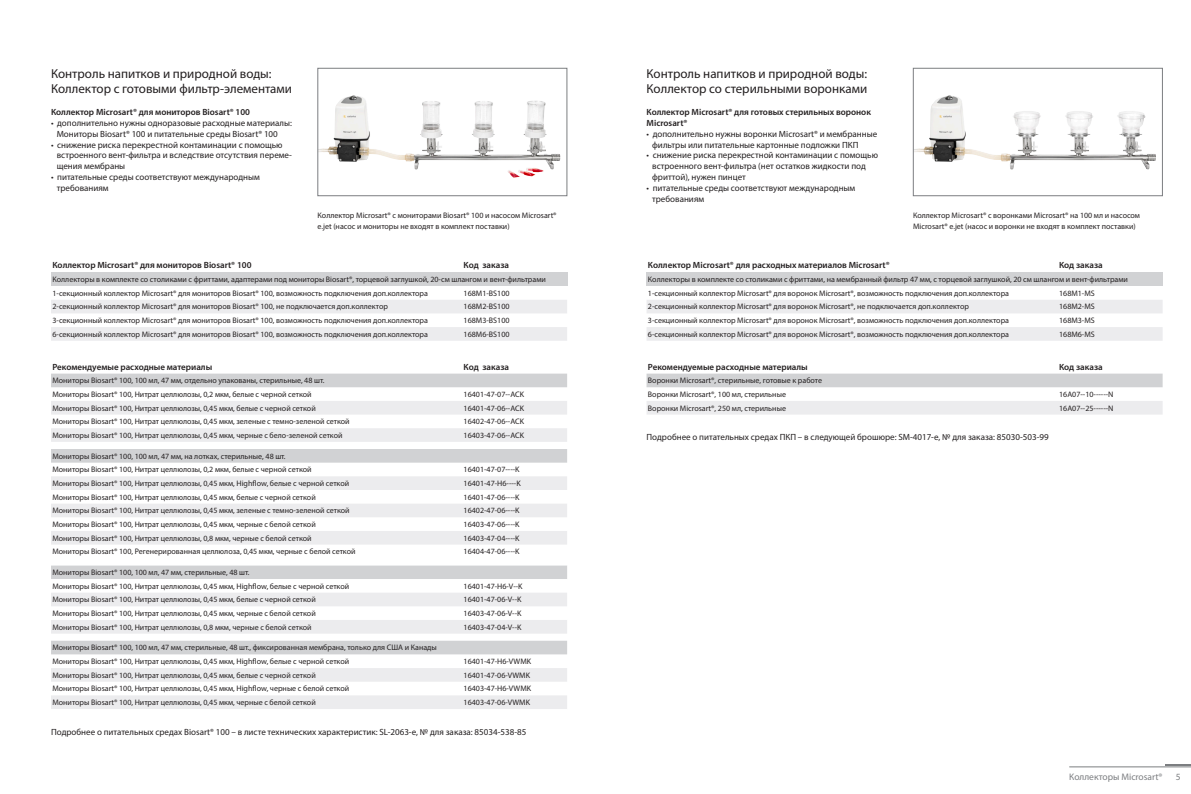
<style>
.page{position:relative;width:1191px;height:794px;background:#fff}
.page>*{position:absolute;margin:0;border:0;box-sizing:border-box;transform-origin:0 0}
.t1{font:13px/15px "Myriad Pro";color:#231f20}
.t2{font:9.5px "Myriad Pro";color:#7c7e81}
.t3{font:9px/10.8px "Myriad Pro";color:#231f20}
.t4{font:600 9px/10.8px "Myriad Pro";color:#231f20}
.t5{font:8px/13.7px "Myriad Pro";color:#231f20}
</style>
<div class="page">
<hr style="left:1165px;top:764px;width:26px;height:2px;background:#7c7e81">
<hr style="left:1069px;top:766px;width:122px;height:1px;background:#7c7e81">
<div style="left:51px;top:272px;width:516px;height:14px;background:#d1d2d4"></div>
<svg style="left:51px;top:300px;width:516px;height:41px"></svg>
<svg style="left:51px;top:373px;width:516px;height:15px;background:#d5d5d7"></svg>
<svg style="left:51px;top:401px;width:516px;height:308px;fill:#ececee"></svg>
<svg style="left:51px;top:442px;width:516px;height:123px"></svg>
<img style="left:319px;top:96px;width:96px;height:66px">
<div style="left:317px;top:68px;width:250px;height:128px;border:1px solid #7c7e81"></div>
<div style="left:646px;top:272px;width:516px;height:14px;background:#d1d2d4"></div>
<svg style="left:647px;top:300px;width:515px;height:41px"></svg>
<svg style="left:646px;top:373px;width:516px;height:14px;background:#d3d3d5"></svg>
<div style="left:647px;top:401px;width:515px;height:13px;background:#ececee"></div>
<img style="left:915px;top:96px;width:95px;height:66px">
<div style="left:913px;top:68px;width:249px;height:128px;border:1px solid #7c7e81"></div>
<h1 class="t1" style="left:51px;top:66px;width:242px">Контроль напитков и природной воды:<br>Коллектор с готовыми фильтр-элементами</h1>
<p class="t4" style="left:51px;top:106px;width:200px">Коллектор Microsart® для мониторов Biosart® 100</p>
<p class="t3" style="left:57px;top:117px;width:237px;text-indent:-6px">• дополнительно нужны одноразовые расходные материалы:<br>Мониторы Biosart® 100 и питательные среды Biosart® 100</p>
<p class="t3" style="left:57px;top:139px;width:237px;text-indent:-6px">• снижение риска перекрестной контаминации с помощью встроенного вент-фильтра и вследствие отсутствия переме&shy;щения мембраны</p>
<p class="t3" style="left:57px;top:171px;width:205px;text-indent:-6px">• питательные среды соответствуют международным требованиям</p>
<p class="t5" style="left:317px;top:210px;width:240px;line-height:10.8px">Коллектор Microsart® с мониторами Biosart® 100 и насосом Microsart® e.jet (насос и мониторы не входят в комплект поставки)</p>
<p class="t4" style="left:52px;top:260px;width:200px">Коллектор Microsart® для мониторов Biosart® 100</p>
<p class="t4" style="left:463px;top:260px;width:47px">Код заказа</p>
<p class="t5" style="left:52px;top:272px;width:495px">Коллекторы в комплекте со столиками с фриттами, адаптерами под мониторы Biosart®, торцевой заглушкой, 20-см шлангом и вент-фильтрами<br>1-секционный коллектор Microsart® для мониторов Biosart® 100, возможность подключения доп.коллектора</p>
<p class="t5" style="left:463px;top:286px;width:47px">168M1-BS100</p>
<p class="t5" style="left:52px;top:300px;width:337px">2-секционный коллектор Microsart® для мониторов Biosart® 100, не подключается доп.коллектор</p>
<p class="t5" style="left:463px;top:300px;width:47px">168M2-BS100</p>
<p class="t5" style="left:52px;top:313px;width:377px">3-секционный коллектор Microsart® для мониторов Biosart® 100, возможность подключения доп.коллектора</p>
<p class="t5" style="left:463px;top:313px;width:47px">168M3-BS100</p>
<p class="t5" style="left:52px;top:327px;width:377px">6-секционный коллектор Microsart® для мониторов Biosart® 100, возможность подключения доп.коллектора</p>
<p class="t5" style="left:463px;top:327px;width:47px">168M6-BS100</p>
<p class="t4" style="left:52px;top:361px;width:161px">Рекомендуемые расходные материалы</p>
<p class="t4" style="left:463px;top:361px;width:47px">Код заказа</p>
<p class="t5" style="left:52px;top:374px;width:273px">Мониторы Biosart® 100, 100 мл, 47 мм, отдельно упакованы, стерильные, 48 шт.<br>Мониторы Biosart® 100, Нитрат целлюлозы, 0,2 мкм, белые с черной сеткой</p>
<p class="t5" style="left:463px;top:387px;width:62px">16401-47-07--ACK</p>
<p class="t5" style="left:52px;top:401px;width:265px">Мониторы Biosart® 100, Нитрат целлюлозы, 0,45 мкм, белые с черной сеткой</p>
<p class="t5" style="left:463px;top:401px;width:62px">16401-47-06--ACK</p>
<p class="t5" style="left:52px;top:414px;width:299px">Мониторы Biosart® 100, Нитрат целлюлозы, 0,45 мкм, зеленые с темно-зеленой сеткой</p>
<p class="t5" style="left:463px;top:414px;width:62px">16402-47-06--ACK</p>
<p class="t5" style="left:52px;top:428px;width:291px">Мониторы Biosart® 100, Нитрат целлюлозы, 0,45 мкм, черные с бело-зеленой сеткой</p>
<p class="t5" style="left:463px;top:428px;width:62px">16403-47-06--ACK</p>
<p class="t5" style="left:52px;top:449px;width:261px">Мониторы Biosart® 100, 100 мл, 47 мм, на лотках, стерильные, 48 шт.<br>Мониторы Biosart® 100, Нитрат целлюлозы, 0,2 мкм, белые с черной сеткой</p>
<p class="t5" style="left:463px;top:463px;width:58px">16401-47-07----K</p>
<p class="t5" style="left:52px;top:476px;width:298px">Мониторы Biosart® 100, Нитрат целлюлозы, 0,45 мкм, Highflow, белые с черной сеткой</p>
<p class="t5" style="left:463px;top:476px;width:59px">16401-47-H6----K</p>
<p class="t5" style="left:52px;top:490px;width:265px">Мониторы Biosart® 100, Нитрат целлюлозы, 0,45 мкм, белые с черной сеткой</p>
<p class="t5" style="left:463px;top:490px;width:58px">16401-47-06----K</p>
<p class="t5" style="left:52px;top:504px;width:299px">Мониторы Biosart® 100, Нитрат целлюлозы, 0,45 мкм, зеленые с темно-зеленой сеткой</p>
<p class="t5" style="left:463px;top:504px;width:58px">16402-47-06----K</p>
<p class="t5" style="left:52px;top:517px;width:265px">Мониторы Biosart® 100, Нитрат целлюлозы, 0,45 мкм, черные с белой сеткой</p>
<p class="t5" style="left:463px;top:517px;width:58px">16403-47-06----K</p>
<p class="t5" style="left:52px;top:531px;width:261px">Мониторы Biosart® 100, Нитрат целлюлозы, 0,8 мкм, черные с белой сеткой</p>
<p class="t5" style="left:463px;top:531px;width:58px">16403-47-04----K</p>
<p class="t5" style="left:52px;top:544px;width:304px">Мониторы Biosart® 100, Регенерированная целлюлоза, 0,45 мкм, черные с белой сеткой</p>
<p class="t5" style="left:463px;top:544px;width:58px">16404-47-06----K</p>
<p class="t5" style="left:52px;top:565px;width:298px">Мониторы Biosart® 100, 100 мл, 47 мм, стерильные, 48 шт.<br>Мониторы Biosart® 100, Нитрат целлюлозы, 0,45 мкм, Highflow, белые с черной сеткой</p>
<p class="t5" style="left:463px;top:579px;width:60px">16401-47-H6-V--K</p>
<p class="t5" style="left:52px;top:593px;width:265px">Мониторы Biosart® 100, Нитрат целлюлозы, 0,45 мкм, белые с черной сеткой</p>
<p class="t5" style="left:463px;top:593px;width:59px">16401-47-06-V--K</p>
<p class="t5" style="left:52px;top:606px;width:265px">Мониторы Biosart® 100, Нитрат целлюлозы, 0,45 мкм, черные с белой сеткой</p>
<p class="t5" style="left:463px;top:606px;width:59px">16403-47-06-V--K</p>
<p class="t5" style="left:52px;top:620px;width:261px">Мониторы Biosart® 100, Нитрат целлюлозы, 0,8 мкм, черные с белой сеткой</p>
<p class="t5" style="left:463px;top:620px;width:59px">16403-47-04-V--K</p>
<p class="t5" style="left:52px;top:641px;width:386px">Мониторы Biosart® 100, 100 мл, 47 мм, стерильные, 48 шт., фиксированная мембрана, только для США и Канады<br>Мониторы Biosart® 100, Нитрат целлюлозы, 0,45 мкм, Highflow, белые с черной сеткой</p>
<p class="t5" style="left:463px;top:654px;width:69px">16401-47-H6-VWMK</p>
<p class="t5" style="left:52px;top:668px;width:265px">Мониторы Biosart® 100, Нитрат целлюлозы, 0,45 мкм, белые с черной сеткой</p>
<p class="t5" style="left:463px;top:668px;width:68px">16401-47-06-VWMK</p>
<p class="t5" style="left:52px;top:682px;width:298px">Мониторы Biosart® 100, Нитрат целлюлозы, 0,45 мкм, Highflow, черные с белой сеткой</p>
<p class="t5" style="left:463px;top:682px;width:69px">16403-47-H6-VWMK</p>
<p class="t5" style="left:52px;top:695px;width:265px">Мониторы Biosart® 100, Нитрат целлюлозы, 0,45 мкм, черные с белой сеткой</p>
<p class="t5" style="left:463px;top:695px;width:68px">16403-47-06-VWMK</p>
<p class="t3" style="left:51px;top:726px;width:477px">Подробнее о питательных средах Biosart® 100 – в листе технических характеристик: SL-2063-e, № для заказа: 85034-538-85</p>
<h1 class="t1" style="left:646px;top:66px;width:222px">Контроль напитков и природной воды:<br>Коллектор со стерильными воронками</h1>
<p class="t4" style="left:646px;top:106px;width:226px">Коллектор Microsart® для готовых стерильных воронок<br>Microsart®</p>
<p class="t3" style="left:652px;top:128px;width:226px;text-indent:-6px">• дополнительно нужны воронки Microsart® и мембранные фильтры или питательные картонные подложки ПКП</p>
<p class="t3" style="left:652px;top:150px;width:227px;text-indent:-6px">• снижение риска перекрестной контаминации с помощью встроенного вент-фильтра (нет остатков жидкости под фриттой), нужен пинцет</p>
<p class="t3" style="left:652px;top:182px;width:205px;text-indent:-6px">• питательные среды соответствуют международным требованиям</p>
<p class="t5" style="left:913px;top:210px;width:228px;line-height:10.8px">Коллектор Microsart® с воронками Microsart® на 100 мл и насосом<br>Microsart® e.jet (насос и воронки не входят в комплект поставки)</p>
<p class="t4" style="left:648px;top:260px;width:243px">Коллектор Microsart® для расходных материалов Microsart®</p>
<p class="t4" style="left:1059px;top:260px;width:45px">Код заказа</p>
<p class="t5" style="left:648px;top:272px;width:481px">Коллекторы в комплекте со столиками с фриттами, на мембранный фильтр 47 мм, с торцевой заглушкой, 20 см шлангом и вент-фильтрами<br>1-секционный коллектор Microsart® для воронок Microsart®, возможность подключения доп.коллектора</p>
<p class="t5" style="left:1059px;top:286px;width:37px">168M1-MS</p>
<p class="t5" style="left:648px;top:300px;width:322px">2-секционный коллектор Microsart® для воронок Microsart®, не подключается доп.коллектор</p>
<p class="t5" style="left:1059px;top:300px;width:37px">168M2-MS</p>
<p class="t5" style="left:648px;top:313px;width:362px">3-секционный коллектор Microsart® для воронок Microsart®, возможность подключения доп.коллектора</p>
<p class="t5" style="left:1059px;top:313px;width:37px">168M3-MS</p>
<p class="t5" style="left:648px;top:327px;width:362px">6-секционный коллектор Microsart® для воронок Microsart®, возможность подключения доп.коллектора</p>
<p class="t5" style="left:1059px;top:327px;width:37px">168M6-MS</p>
<p class="t4" style="left:648px;top:361px;width:161px">Рекомендуемые расходные материалы</p>
<p class="t4" style="left:1059px;top:361px;width:45px">Код заказа</p>
<p class="t5" style="left:648px;top:374px;width:176px">Воронки Microsart®, стерильные, готовые к работе<br>Воронки Microsart®, 100 мл, стерильные</p>
<p class="t5" style="left:1059px;top:387px;width:56px">16A07--10------N</p>
<p class="t5" style="left:648px;top:401px;width:139px">Воронки Microsart®, 250 мл, стерильные</p>
<p class="t5" style="left:1059px;top:401px;width:56px">16A07--25------N</p>
<p class="t3" style="left:646px;top:431px;width:403px">Подробнее о питательных средах ПКП – в следующей брошюре: SM-4017-e, № для заказа: 85030-503-99</p>
<p class="t2" style="left:1069px;top:771px;width:95px">Коллекторы Microsart®</p>
<p class="t2" style="left:1175px;top:771px;width:6px">5</p>
</div>
